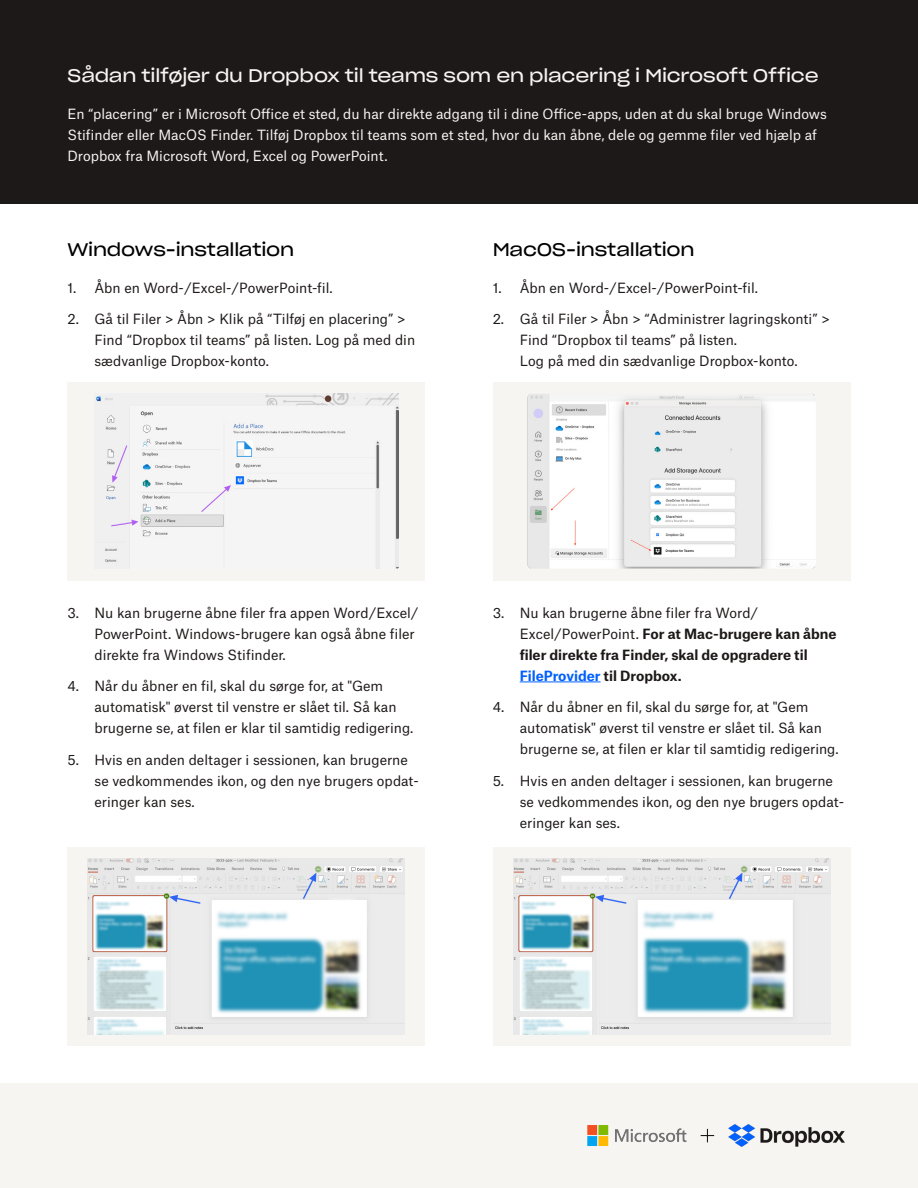
<style>
.page{position:relative;width:918px;height:1188px;background:#fff}
.page>*{position:absolute;margin:0;border:0;box-sizing:border-box;transform-origin:0 0}
.t1{font:18px "Sharp Grotesk Book 23";letter-spacing:-.01em;color:#f7f5f2}
.t2{font:18px "Sharp Grotesk Book 23";letter-spacing:-.01em;color:#000}
.t3{font:13.5px/21px "Atlas Grotesk";color:#1e1919}
.t4{font:13.5px/21px "Atlas Grotesk";color:#f7f5f2}
.t5{font:700 13.5px/21px "Atlas Grotesk";letter-spacing:-.005em;color:#1e1919}
.s1{font-weight:400}
.s2{color:#0061fe}
</style>
<div class="page">
<div style="left:0;top:1083px;width:918px;height:105px;background:#f7f5f2"></div>
<div style="left:0;top:0;width:918px;height:203px;background:#1e1919"></div>
<div style="left:68px;top:382px;width:357px;height:199px;background:#f7f5f2"></div>
<img style="left:96px;top:394px;width:303px;height:175px">
<hr style="left:520px;top:682px;width:81px;height:1px;background:#0061fe">
<div style="left:493px;top:382px;width:357px;height:199px;background:#f7f5f2"></div>
<img style="left:527px;top:394px;width:288px;height:175px">
<div style="left:68px;top:848px;width:357px;height:198px;background:#f7f5f2"></div>
<img style="left:88px;top:859px;width:317px;height:175px">
<div style="left:493px;top:848px;width:357px;height:198px;background:#f7f5f2"></div>
<img style="left:513px;top:859px;width:317px;height:175px">
<img style="left:587px;top:1124px;width:258px;height:23px">
<h2 class="t1" style="left:68px;top:60px;width:753px">Sådan tilføjer du Dropbox til teams som en placering i Microsoft Office</h2>
<p class="t4" style="left:68px;top:102px;width:761px">En “placering” er i Microsoft Office et sted, du har direkte adgang til i dine Office-apps, uden at du skal bruge Windows<br>Stifinder eller MacOS Finder. Tilføj Dropbox til teams som et sted, hvor du kan åbne, dele og gemme filer ved hjælp af<br>Dropbox fra Microsoft Word, Excel og PowerPoint.</p>
<h2 class="t2" style="left:68px;top:234px;width:228px">Windows-installation</h2>
<h2 class="t2" style="left:493px;top:234px;width:203px">MacOS-installation</h2>
<p class="t3" style="left:493px;top:276px;width:267px">1. Åbn en Word-/Excel-/PowerPoint-fil.</p>
<p class="t3" style="left:520px;top:307px;width:312px;text-indent:-27px">2. Gå til Filer &gt; Åbn &gt; “Administrer lagringskonti” &gt;<br>Find “Dropbox til teams” på listen.<br>Log på med din sædvanlige Dropbox-konto.</p>
<p class="t3" style="left:68px;top:276px;width:267px">1. Åbn en Word-/Excel-/PowerPoint-fil.</p>
<p class="t3" style="left:94px;top:307px;width:322px;text-indent:-27px">2. Gå til Filer &gt; Åbn &gt; Klik på “Tilføj en placering” &gt;<br>Find “Dropbox til teams” på listen. Log på med din sædvanlige Dropbox-konto.</p>
<p class="t3" style="left:94px;top:600px;width:326px;text-indent:-27px">3. Nu kan brugerne åbne filer fra appen Word/Excel/<br>PowerPoint. Windows-brugere kan også åbne filer direkte fra Windows Stifinder.</p>
<p class="t3" style="left:94px;top:674px;width:320px;text-indent:-27px">4. Når du åbner en fil, skal du sørge for, at "Gem automatisk" øverst til venstre er slået til. Så kan brugerne se, at filen er klar til samtidig redigering.</p>
<p class="t3" style="left:94px;top:748px;width:326px;text-indent:-27px">5. Hvis en anden deltager i sessionen, kan brugerne se vedkommendes ikon, og den nye brugers opdat&shy;eringer kan ses.</p>
<p class="t5" style="left:520px;top:601px;width:318px;text-indent:-27px"><span class="s1">3. Nu kan brugerne åbne filer fra Word/ Excel/PowerPoint.</span> For at Mac-brugere kan åbne filer direkte fra Finder, skal de opgradere til <span class="s2">FileProvider</span> til Dropbox.</p>
<p class="t3" style="left:520px;top:695px;width:320px;text-indent:-27px">4. Når du åbner en fil, skal du sørge for, at "Gem automatisk" øverst til venstre er slået til. Så kan brugerne se, at filen er klar til samtidig redigering.</p>
<p class="t3" style="left:520px;top:769px;width:326px;text-indent:-27px">5. Hvis en anden deltager i sessionen, kan brugerne se vedkommendes ikon, og den nye brugers opdat&shy;eringer kan ses.</p>
</div>
